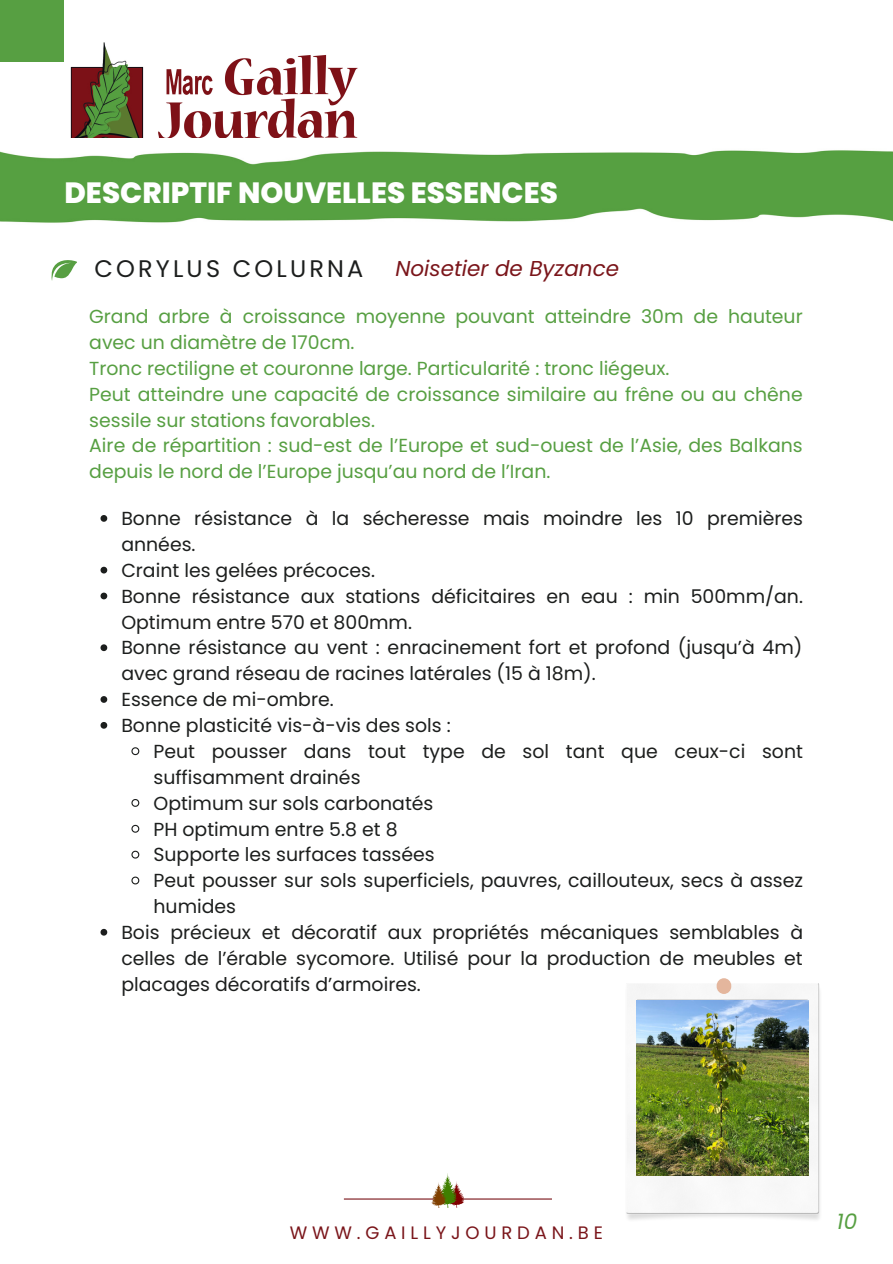
<style>
.page{position:relative;width:893px;height:1264px;background:#fff}
.page>*{position:absolute;margin:0;border:0;box-sizing:border-box;transform-origin:0 0}
.t1{font:800 29.25px "Poppins";color:#fff}
.t2{font:24px "Poppins";letter-spacing:.13em;color:#1c1e1d}
.t3{font:italic 21.45px "Poppins";color:#7a151a}
.t4{font:italic 21.45px "Poppins";color:#579f42}
.t5{font:18.9px/25.8px "Poppins";color:#1c1e1d}
.t6{font:18.9px/25.8px "Poppins";color:#579f42}
.t7{font:18px "Poppins";letter-spacing:.27em;color:#7a151a}
</style>
<div class="page">
<img style="left:70px;top:42px;width:288px;height:96px">
<div style="left:0;top:0;width:64px;height:62px;background:#579f42"></div>
<svg style="left:100px;top:515px;width:7px;height:7px"></svg>
<svg style="left:100px;top:566px;width:7px;height:7px"></svg>
<svg style="left:100px;top:592px;width:7px;height:7px"></svg>
<svg style="left:100px;top:644px;width:7px;height:7px"></svg>
<svg style="left:100px;top:696px;width:7px;height:6px"></svg>
<svg style="left:100px;top:722px;width:7px;height:6px"></svg>
<svg style="left:131px;top:747px;width:9px;height:9px"></svg>
<svg style="left:131px;top:799px;width:9px;height:8px"></svg>
<svg style="left:131px;top:824px;width:9px;height:9px"></svg>
<svg style="left:131px;top:850px;width:9px;height:9px"></svg>
<svg style="left:131px;top:876px;width:9px;height:9px"></svg>
<svg style="left:100px;top:928px;width:7px;height:7px"></svg>
<img style="left:0;top:203px;width:892px;height:20px">
<img style="left:0;top:150px;width:892px;height:53px">
<hr style="left:344px;top:1198px;width:208px;height:1px;background:#7a151a">
<svg style="left:431px;top:1173px;width:33px;height:34px"></svg>
<img style="left:626px;top:983px;width:194px;height:237px">
<div style="left:716px;top:978px;width:15px;height:15px;background:#e4b69d;border-radius:7px"></div>
<svg style="left:51px;top:260px;width:26px;height:21px"></svg>
<img style="left:636px;top:1000px;width:172px;height:175px">
<p class="t1" style="left:64px;top:173px;width:495px">DESCRIPTIF NOUVELLES ESSENCES</p>
<p class="t3" style="left:395px;top:253px;width:225px">Noisetier de Byzance</p>
<p class="t2" style="left:94px;top:251px;width:270px">CORYLUS COLURNA</p>
<p class="t6" style="left:89px;top:303px;width:715px">Grand arbre à croissance moyenne pouvant atteindre 30m de hauteur avec un diamètre de 170cm.</p>
<p class="t6" style="left:89px;top:355px;width:581px">Tronc rectiligne et couronne large. Particularité : tronc liégeux.</p>
<p class="t6" style="left:89px;top:381px;width:714px">Peut atteindre une capacité de croissance similaire au frêne ou au chêne sessile sur stations favorables.</p>
<p class="t6" style="left:89px;top:433px;width:715px">Aire de répartition : sud-est de l’Europe et sud-ouest de l’Asie, des Balkans depuis le nord de l’Europe jusqu’au nord de l’Iran.</p>
<p class="t5" style="left:121px;top:505px;width:683px">Bonne résistance à la sécheresse mais moindre les 10 premières années.</p>
<p class="t5" style="left:121px;top:557px;width:255px">Craint les gelées précoces.</p>
<p class="t5" style="left:121px;top:583px;width:683px">Bonne résistance aux stations déficitaires en eau : min 500mm/an.<br>Optimum entre 570 et 800mm.</p>
<p class="t5" style="left:121px;top:635px;width:682px">Bonne résistance au vent : enracinement fort et profond (jusqu’à 4m) avec grand réseau de racines latérales (15 à 18m).</p>
<p class="t5" style="left:121px;top:686px;width:214px">Essence de mi-ombre.</p>
<p class="t5" style="left:121px;top:712px;width:331px">Bonne plasticité vis-à-vis des sols :</p>
<p class="t5" style="left:153px;top:738px;width:651px">Peut pousser dans tout type de sol tant que ceux-ci sont suffisamment drainés</p>
<p class="t5" style="left:153px;top:790px;width:281px">Optimum sur sols carbonatés</p>
<p class="t5" style="left:153px;top:816px;width:245px">PH optimum entre 5.8 et 8</p>
<p class="t5" style="left:153px;top:841px;width:283px">Supporte les surfaces tassées</p>
<p class="t5" style="left:153px;top:867px;width:651px">Peut pousser sur sols superficiels, pauvres, caillouteux, secs à assez humides</p>
<p class="t5" style="left:121px;top:919px;width:683px;text-align:justify">Bois précieux et décoratif aux propriétés mécaniques semblables à celles de l’érable sycomore. Utilisé pour la production de meubles et placages décoratifs d’armoires.</p>
<p class="t7" style="left:289px;top:1219px;width:315px">WWW.GAILLYJOURDAN.BE</p>
<p class="t4" style="left:836px;top:1206px;width:22px">10</p>
</div>
